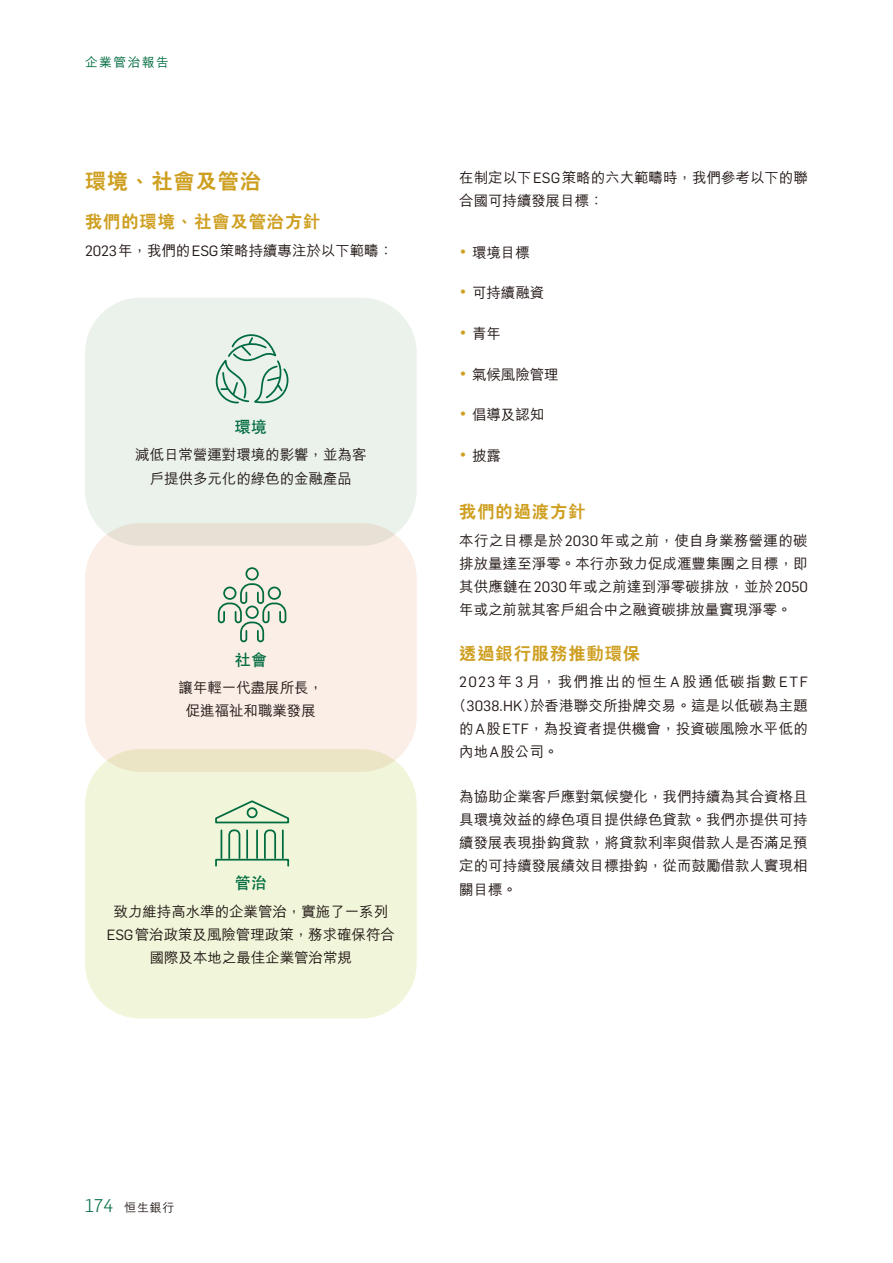
<style>
.page{position:relative;width:893px;height:1263px;background:#fff}
.page>*{position:absolute;margin:0;border:0;box-sizing:border-box;transform-origin:0 0}
.t1{font:800 21px "C Hei 2 HK";letter-spacing:.055em;color:#ce9f20}
.t2{font:800 17.25px "C Hei 2 HK";letter-spacing:.055em;color:#ce9f20}
.t3{font:700 16.5px "C Hei 2 HK";color:#006b3f}
.t4{font:500 14.55px/23.2px "M Hei HK";letter-spacing:-.005em;color:#231916;text-align:center}
.t5{font:500 14.55px "M Hei HK";letter-spacing:.09em;color:#231916}
.t6{font:500 12.75px "M Hei HK";letter-spacing:.115em;color:#006b3f}
.t7{font:500 12px "M Hei HK";color:#231916}
.s1{font-family:"Flama";font-weight:400}
.s2{font-family:"Flama";font-weight:400;font-size:20.4px;color:#ce9f20}
.s3{font-family:"Flama";font-weight:300;font-size:18px;color:#006b3f}
</style>
<div class="page">
<div style="left:85px;top:298px;width:332px;height:248px;background:#ebf2eb;border-radius:55px"></div>
<div style="left:85px;top:523px;width:332px;height:249px;background:#faeee7;border-radius:55px"></div>
<div style="left:85px;top:749px;width:332px;height:269px;background:#f1f6da;border-radius:55px"></div>
<svg style="left:215px;top:800px;width:75px;height:59px"></svg>
<hr style="left:282px;top:830px;width:2px;height:28px;background:#006b3f">
<div style="left:215px;top:859px;width:74px;height:8px;border:2px solid #006b3f"></div>
<div style="left:247px;top:807px;width:11px;height:11px;border:2px solid #006b3f;border-radius:50%"></div>
<div style="left:245px;top:567px;width:14px;height:13px;border:2px solid #006b3f;border-radius:50%"></div>
<svg style="left:217px;top:583px;width:70px;height:60px"></svg>
<svg style="left:215px;top:334px;width:74px;height:70px"></svg>
<p class="t6" style="left:85px;top:53px;width:85px">企業管治報告</p>
<h1 class="t1" style="left:85px;top:170px;width:177px">環境、社會及管治</h1>
<p class="t2" style="left:85px;top:213px;width:237px">我們的環境、社會及管治方針</p>
<p class="t4" style="left:85px;top:237px;width:310px"><span class="s1">2023</span>年，我們的<span class="s1">ESG</span>策略持續專注於以下範疇：</p>
<p class="t3" style="left:234px;top:418px;width:34px">環境</p>
<p class="t4" style="left:135px;top:442px;width:233px">減低日常營運對環境的影響，並為客戶提供多元化的綠色的金融產品</p>
<p class="t3" style="left:234px;top:651px;width:34px">社會</p>
<p class="t4" style="left:179px;top:675px;width:146px">讓年輕一代盡展所長，促進福祉和職業發展</p>
<p class="t3" style="left:234px;top:875px;width:34px">管治</p>
<p class="t4" style="left:107px;top:899px;width:290px">致力維持高水準的企業管治，實施了一系列<br><span class="s1">ESG</span>管治政策及風險管理政策，務求確保符合國際及本地之最佳企業管治常規</p>
<p class="t4" style="left:459px;top:165px;width:350px;text-align:left">在制定以下<span class="s1">ESG</span>策略的六大範疇時，我們參考以下的聯合國可持續發展目標：</p>
<p class="t4" style="left:459px;top:239px;width:72px"><span class="s2">•</span> 環境目標</p>
<p class="t4" style="left:459px;top:280px;width:87px"><span class="s2">•</span> 可持續融資</p>
<p class="t4" style="left:459px;top:321px;width:43px"><span class="s2">•</span> 青年</p>
<p class="t4" style="left:459px;top:361px;width:101px"><span class="s2">•</span> 氣候風險管理</p>
<p class="t4" style="left:459px;top:402px;width:87px"><span class="s2">•</span> 倡導及認知</p>
<p class="t4" style="left:459px;top:443px;width:43px"><span class="s2">•</span> 披露</p>
<p class="t2" style="left:459px;top:503px;width:128px">我們的過渡方針</p>
<p class="t4" style="left:459px;top:527px;width:350px;text-align:justify">本行之目標是於<span class="s1">2030</span>年或之前，使自身業務營運的碳排放量達至淨零。本行亦致力促成滙豐集團之目標，即其供應鏈在<span class="s1">2030</span>年或之前達到淨零碳排放，並於<span class="s1">2050</span>年或之前就其客戶組合中之融資碳排放量實現淨零。</p>
<p class="t2" style="left:459px;top:645px;width:182px">透過銀行服務推動環保</p>
<p class="t5" style="left:459px;top:671px;width:350px"><span class="s1">2023</span>年<span class="s1">3</span>月，我們推出的恒生<span class="s1">A</span>股通低碳指數<span class="s1">ETF</span></p>
<p class="t4" style="left:452px;top:692px;width:357px">（<span class="s1">3038.HK</span>）於香港聯交所掛牌交易。這是以低碳為主題</p>
<p class="t4" style="left:459px;top:716px;width:350px">的<span class="s1">A</span>股<span class="s1">ETF</span>，為投資者提供機會，投資碳風險水平低的</p>
<p class="t4" style="left:459px;top:739px;width:101px">內地<span class="s1">A</span>股公司。</p>
<p class="t4" style="left:459px;top:783px;width:350px;text-align:justify">為協助企業客戶應對氣候變化，我們持續為其合資格且具環境效益的綠色項目提供綠色貸款。我們亦提供可持續發展表現掛鈎貸款，將貸款利率與借款人是否滿足預定的可持續發展績效目標掛鈎，從而鼓勵借款人實現相關目標。</p>
<p class="t7" style="left:85px;top:1199px;width:91px"><span class="s3">174</span> 恒生銀行</p>
</div>
